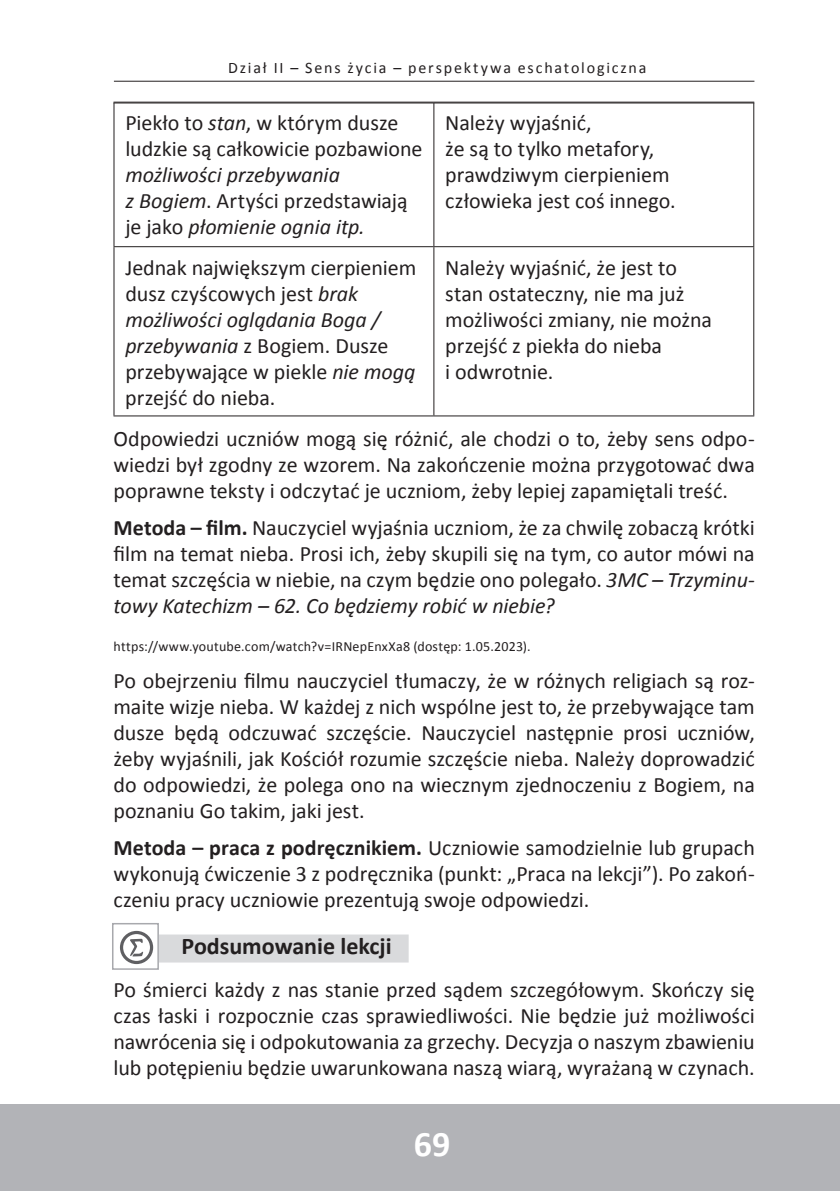
<style>
.page{position:relative;width:840px;height:1191px;background:#fff}
.page>*{position:absolute;margin:0;border:0;box-sizing:border-box;transform-origin:0 0}
.t1{font:700 36px "Calibri";color:#fff}
.t2{font:700 24px "Calibri";color:#231f20}
.t3{font:22px/26px "Calibri";color:#231f20;text-align:justify}
.t4{font:italic 22px/26px "Calibri";letter-spacing:-.005em;color:#231f20}
.t5{font:16px "Calibri";letter-spacing:.11em;color:#231f20}
.t6{font:14px "Calibri";letter-spacing:.015em;color:#231f20}
.s1{font-style:italic}
.s2{font-style:normal}
.s3{font-weight:700}
</style>
<div class="page">
<hr style="left:0;top:1104px;width:1px;height:87px;background:#b2b3b7">
<div style="left:1px;top:1104px;width:838px;height:87px;background:#b2b3b7"></div>
<hr style="left:114px;top:81px;width:640px;height:1px;background:#231f20">
<div style="left:159px;top:934px;width:249px;height:28px;background:#d9dadc"></div>
<hr style="left:113px;top:102px;width:320px;height:1px;background:#231f20">
<hr style="left:113px;top:103px;width:320px;height:1px;background:#231f20">
<hr style="left:433px;top:102px;width:320px;height:1px;background:#231f20">
<hr style="left:433px;top:103px;width:320px;height:1px;background:#231f20">
<hr style="left:113px;top:103px;width:1px;height:143px;background:#231f20">
<hr style="left:433px;top:103px;width:1px;height:143px;background:#231f20">
<hr style="left:752px;top:103px;width:1px;height:143px;background:#231f20">
<hr style="left:113px;top:246px;width:320px;height:1px;background:#231f20">
<hr style="left:113px;top:247px;width:1px;height:168px;background:#231f20">
<hr style="left:433px;top:246px;width:320px;height:1px;background:#231f20">
<hr style="left:433px;top:247px;width:1px;height:168px;background:#231f20">
<hr style="left:752px;top:247px;width:1px;height:168px;background:#231f20">
<hr style="left:113px;top:415px;width:320px;height:1px;background:#231f20">
<hr style="left:433px;top:415px;width:320px;height:1px;background:#231f20">
<div style="left:112px;top:923px;width:47px;height:46px;border:2px solid #a8a9ad"></div>
<div style="left:114px;top:925px;width:43px;height:42px;background:#fff"></div>
<svg style="left:120px;top:931px;width:33px;height:33px"></svg>
<p class="t5" style="left:228px;top:58px;width:419px">Dział II – Sens życia – perspektywa eschatologiczna</p>
<p class="t3" style="left:125px;top:110px;width:298px">Piekło to <span class="s1">stan</span>, w którym dusze ludzkie są całkowicie pozbawione</p>
<p class="t4" style="left:125px;top:161px;width:284px">możliwości przebywania<br>z Bogiem<span class="s2">. Artyści przedstawiają je jako</span> płomienie ognia itp.</p>
<p class="t3" style="left:445px;top:110px;width:232px;text-align:left">Należy wyjaśnić,<br>że są to tylko metafory, prawdziwym cierpieniem człowieka jest coś innego.</p>
<p class="t3" style="left:125px;top:254px;width:292px;text-align:left">Jednak największym cierpieniem dusz czyścowych jest <span class="s1">brak możliwości oglądania Boga / przebywania</span> z Bogiem. Dusze przebywające w piekle <span class="s1">nie mogą </span>przejść do nieba.</p>
<p class="t3" style="left:445px;top:254px;width:268px;text-align:left">Należy wyjaśnić, że jest to stan ostateczny, nie ma już możliwości zmiany, nie można przejść z piekła do nieba<br>i odwrotnie.</p>
<p class="t3" style="left:113px;top:425px;width:642px">Odpowiedzi uczniów mogą się różnić, ale chodzi o to, żeby sens odpo&shy;wiedzi był zgodny ze wzorem. Na zakończenie można przygotować dwa poprawne teksty i odczytać je uczniom, żeby lepiej zapamiętali treść.</p>
<p class="t3" style="left:113px;top:515px;width:642px"><span class="s3">Metoda – film.</span> Nauczyciel wyjaśnia uczniom, że za chwilę zobaczą krótki film na temat nieba. Prosi ich, żeby skupili się na tym, co autor mówi na temat szczęścia w niebie, na czym będzie ono polegało. <span class="s1">3MC – Trzyminu&shy;towy Katechizm – 62. Co będziemy robić w niebie?</span></p>
<p class="t6" style="left:113px;top:637px;width:418px">https://www.youtube.com/watch?v=IRNepEnxXa8 (dostęp: 1.05.2023).</p>
<p class="t3" style="left:113px;top:667px;width:642px">Po obejrzeniu filmu nauczyciel tłumaczy, że w różnych religiach są roz&shy;maite wizje nieba. W każdej z nich wspólne jest to, że przebywające tam dusze będą odczuwać szczęście. Nauczyciel następnie prosi uczniów, żeby wyjaśnili, jak Kościół rozumie szczęście nieba. Należy doprowadzić do odpowiedzi, że polega ono na wiecznym zjednoczeniu z Bogiem, na poznaniu Go takim, jaki jest.</p>
<p class="t3" style="left:113px;top:835px;width:642px"><span class="s3">Metoda – praca z podręcznikiem.</span> Uczniowie samodzielnie lub grupach wykonują ćwiczenie 3 z podręcznika (punkt: „Praca na lekcji”). Po zakoń&shy;czeniu pracy uczniowie prezentują swoje odpowiedzi.</p>
<p class="t2" style="left:181px;top:930px;width:211px">Podsumowanie lekcji</p>
<p class="t3" style="left:113px;top:976px;width:642px">Po śmierci każdy z nas stanie przed sądem szczegółowym. Skończy się czas łaski i rozpocznie czas sprawiedliwości. Nie będzie już możliwości nawrócenia się i odpokutowania za grzechy. Decyzja o naszym zbawieniu lub potępieniu będzie uwarunkowana naszą wiarą, wyrażaną w czynach.</p>
<h1 class="t1" style="left:413px;top:1120px;width:38px">69</h1>
</div>
